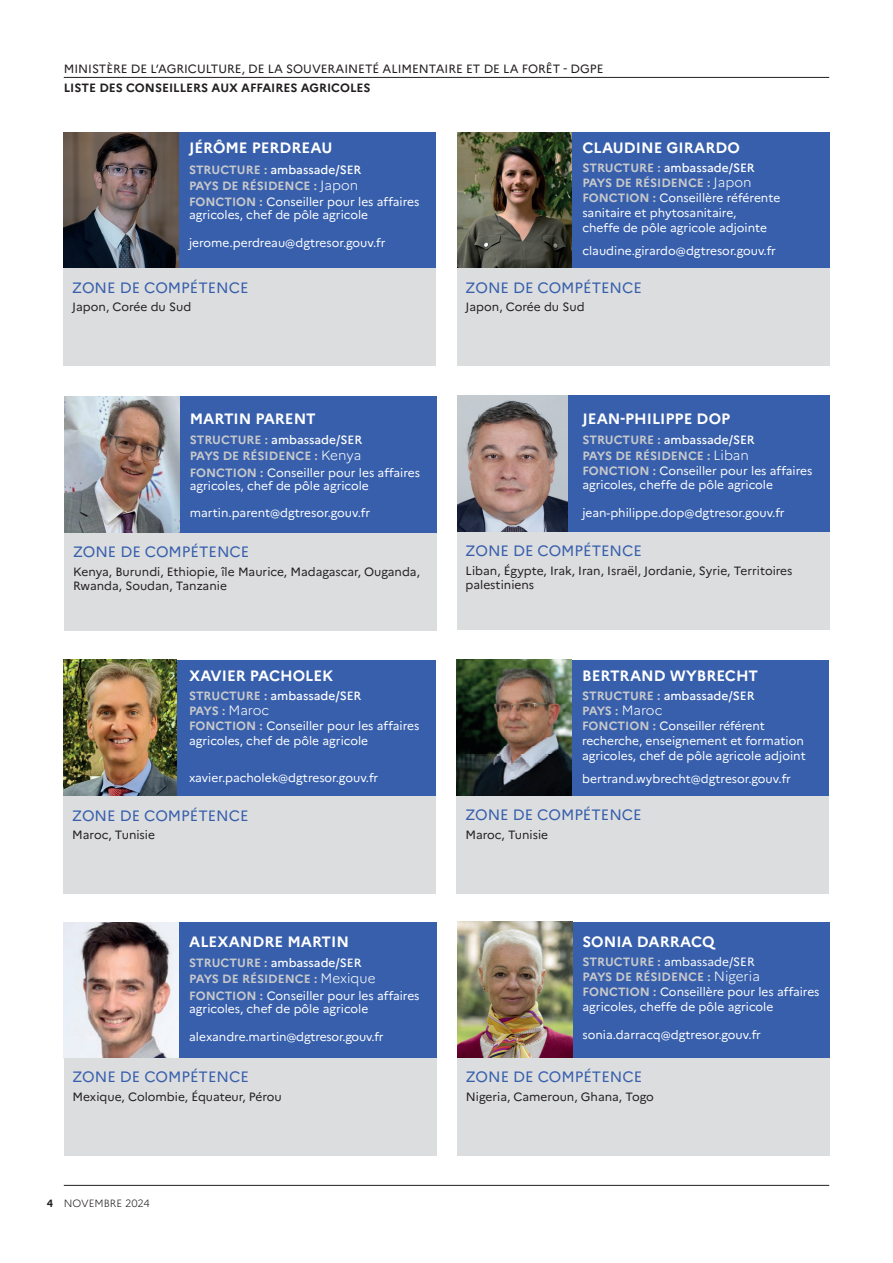
<style>
.page{position:relative;width:893px;height:1263px;background:#fff}
.page>*{position:absolute;margin:0;border:0;box-sizing:border-box;transform-origin:0 0}
.t1{font:15px "Marianne";color:#375fac}
.t2{font:700 15px "Marianne";color:#fff}
.t3{font:12px/15px "Marianne";color:#fff}
.t4{font:12px/14.4px "Marianne";color:#231f20}
.t5{font:700 12px/16.2px "Marianne";color:#c7c8ca}
.t6{font:700 12px "Marianne";color:#231f20}
.t7{font:300 10.5px "Marianne";color:#231f20}
.s1{font-weight:500;color:#fff}
.s2{font-weight:300;font-size:13.5px;color:#fff}
.s3{font-weight:400;color:#fff}
.s4{font-weight:700;color:#c7c8ca}
.s5{font-weight:500}
.s6{font-weight:300;font-size:13.5px}
.s7{font-weight:700}
</style>
<div class="page">
<hr style="left:64px;top:77px;width:765px;height:1px;background:#231f20">
<hr style="left:64px;top:1185px;width:765px;height:1px;background:#231f20">
<div style="left:65px;top:397px;width:372px;height:136px;background:#375fac"></div>
<img style="left:65px;top:397px;width:114px;height:136px">
<div style="left:65px;top:533px;width:372px;height:98px;background:#dcdddf"></div>
<div style="left:457px;top:396px;width:372px;height:136px;background:#375fac"></div>
<img style="left:457px;top:396px;width:111px;height:136px">
<div style="left:457px;top:532px;width:372px;height:98px;background:#dcdddf"></div>
<div style="left:457px;top:660px;width:372px;height:136px;background:#375fac"></div>
<img style="left:457px;top:660px;width:115px;height:136px">
<div style="left:457px;top:796px;width:372px;height:98px;background:#dcdddf"></div>
<div style="left:64px;top:660px;width:372px;height:136px;background:#375fac"></div>
<img style="left:64px;top:660px;width:113px;height:136px">
<div style="left:64px;top:796px;width:372px;height:98px;background:#dcdddf"></div>
<div style="left:457px;top:132px;width:372px;height:137px;background:#375fac"></div>
<img style="left:457px;top:132px;width:115px;height:137px">
<div style="left:457px;top:269px;width:372px;height:97px;background:#dcdddf"></div>
<div style="left:64px;top:132px;width:372px;height:137px;background:#375fac"></div>
<img style="left:64px;top:132px;width:115px;height:137px">
<div style="left:64px;top:269px;width:372px;height:97px;background:#dcdddf"></div>
<div style="left:64px;top:923px;width:372px;height:136px;background:#375fac"></div>
<img style="left:64px;top:922px;width:115px;height:136px">
<div style="left:64px;top:1058px;width:372px;height:98px;background:#dcdddf"></div>
<div style="left:457px;top:922px;width:372px;height:136px;background:#375fac"></div>
<img style="left:457px;top:922px;width:115px;height:136px">
<div style="left:457px;top:1058px;width:372px;height:98px;background:#dcdddf"></div>
<p class="t4" style="left:64px;top:60px;width:541px">MINISTÈRE DE L’AGRICULTURE, DE LA SOUVERAINETÉ ALIMENTAIRE ET DE LA FORÊT - DGPE</p>
<p class="t6" style="left:64px;top:79px;width:308px">LISTE DES CONSEILLERS AUX AFFAIRES AGRICOLES</p>
<p class="t2" style="left:189px;top:136px;width:145px">JÉRÔME PERDREAU</p>
<p class="t5" style="left:189px;top:160px;width:232px">STRUCTURE : <span class="s1">ambassade/SER<br></span>PAYS DE RÉSIDENCE : <span class="s2">Japon<br></span>FONCTION : <span class="s3">Conseiller pour les affaires</span></p>
<p class="t3" style="left:189px;top:207px;width:181px">agricoles, chef de pôle agricole</p>
<p class="t3" style="left:189px;top:235px;width:198px">jerome.perdreau@dgtresor.gouv.fr</p>
<p class="t1" style="left:72px;top:276px;width:178px">ZONE DE COMPÉTENCE</p>
<p class="t4" style="left:72px;top:299px;width:120px">Japon, Corée du Sud</p>
<p class="t2" style="left:190px;top:407px;width:128px">MARTIN PARENT</p>
<p class="t5" style="left:190px;top:431px;width:232px">STRUCTURE : <span class="s1">ambassade/SER<br></span>PAYS DE RÉSIDENCE : <span class="s2">Kenya<br></span>FONCTION : <span class="s3">Conseiller pour les affaires</span></p>
<p class="t3" style="left:190px;top:477px;width:181px">agricoles, chef de pôle agricole</p>
<p class="t3" style="left:190px;top:504px;width:182px">martin.parent@dgtresor.gouv.fr</p>
<p class="t1" style="left:73px;top:540px;width:178px">ZONE DE COMPÉTENCE</p>
<p class="t4" style="left:73px;top:563px;width:348px">Kenya, Burundi, Ethiopie, île Maurice, Madagascar, Ouganda,<br>Rwanda, Soudan, Tanzanie</p>
<p class="t2" style="left:189px;top:664px;width:146px">XAVIER PACHOLEK</p>
<p class="t3" style="left:189px;top:687px;width:232px"><span class="s4">STRUCTURE :</span> <span class="s5">ambassade/SER<br></span><span class="s4">PAYS :</span> <span class="s6">Maroc<br></span><span class="s4">FONCTION :</span> Conseiller pour les affaires agricoles, chef de pôle agricole</p>
<p class="t3" style="left:189px;top:769px;width:191px">xavier.pacholek@dgtresor.gouv.fr</p>
<p class="t1" style="left:72px;top:804px;width:178px">ZONE DE COMPÉTENCE</p>
<p class="t4" style="left:72px;top:827px;width:84px">Maroc, Tunisie</p>
<p class="t2" style="left:189px;top:930px;width:161px">ALEXANDRE MARTIN</p>
<p class="t5" style="left:189px;top:954px;width:232px">STRUCTURE : <span class="s1">ambassade/SER<br></span>PAYS DE RÉSIDENCE : <span class="s2">Mexique<br></span>FONCTION : <span class="s3">Conseiller pour les affaires</span></p>
<p class="t3" style="left:189px;top:1000px;width:181px">agricoles, chef de pôle agricole</p>
<p class="t3" style="left:189px;top:1028px;width:196px">alexandre.martin@dgtresor.gouv.fr</p>
<p class="t1" style="left:72px;top:1065px;width:178px">ZONE DE COMPÉTENCE</p>
<p class="t4" style="left:72px;top:1088px;width:211px">Mexique, Colombie, Équateur, Pérou</p>
<p class="t7" style="left:47px;top:1197px;width:105px"><span class="s7">4</span> NOVEMBRE 2024</p>
<p class="t2" style="left:582px;top:136px;width:159px">CLAUDINE GIRARDO</p>
<p class="t3" style="left:582px;top:160px;width:199px"><span class="s4">STRUCTURE :</span> <span class="s5">ambassade/SER<br></span><span class="s4">PAYS DE RÉSIDENCE :</span> <span class="s6">Japon<br></span><span class="s4">FONCTION :</span> Conseillère référente sanitaire et phytosanitaire,<br>cheffe de pôle agricole adjointe</p>
<p class="t3" style="left:582px;top:242px;width:195px">claudine.girardo@dgtresor.gouv.fr</p>
<p class="t1" style="left:466px;top:276px;width:178px">ZONE DE COMPÉTENCE</p>
<p class="t4" style="left:466px;top:299px;width:120px">Japon, Corée du Sud</p>
<p class="t2" style="left:582px;top:407px;width:149px">JEAN-PHILIPPE DOP</p>
<p class="t5" style="left:582px;top:431px;width:174px">STRUCTURE : <span class="s1">ambassade/SER<br></span>PAYS DE RÉSIDENCE : <span class="s2">Liban</span></p>
<p class="t3" style="left:582px;top:463px;width:231px;line-height:13.5px"><span class="s4">FONCTION :</span> Conseiller pour les affaires agricoles, cheffe de pôle agricole</p>
<p class="t3" style="left:582px;top:504px;width:204px">jean-philippe.dop@dgtresor.gouv.fr</p>
<p class="t1" style="left:466px;top:539px;width:178px">ZONE DE COMPÉTENCE</p>
<p class="t4" style="left:466px;top:562px;width:328px">Liban, Égypte, Irak, Iran, Israël, Jordanie, Syrie, Territoires palestiniens</p>
<p class="t2" style="left:582px;top:664px;width:178px">BERTRAND WYBRECHT</p>
<p class="t3" style="left:582px;top:687px;width:225px"><span class="s4">STRUCTURE :</span> <span class="s5">ambassade/SER<br></span><span class="s4">PAYS :</span> <span class="s6">Maroc<br></span><span class="s4">FONCTION :</span> Conseiller référent recherche, enseignement et formation agricoles, chef de pôle agricole adjoint</p>
<p class="t3" style="left:582px;top:770px;width:210px">bertrand.wybrecht@dgtresor.gouv.fr</p>
<p class="t1" style="left:465px;top:803px;width:178px">ZONE DE COMPÉTENCE</p>
<p class="t4" style="left:465px;top:827px;width:84px">Maroc, Tunisie</p>
<p class="t2" style="left:583px;top:930px;width:134px">SONIA DARRACQ</p>
<p class="t3" style="left:583px;top:953px;width:238px"><span class="s4">STRUCTURE :</span> ambassade/SER<br><span class="s4">PAYS DE RÉSIDENCE :</span> <span class="s6">Nigeria<br></span><span class="s4">FONCTION :</span> Conseillère pour les affaires agricoles, cheffe de pôle agricole</p>
<p class="t3" style="left:583px;top:1026px;width:180px">sonia.darracq@dgtresor.gouv.fr</p>
<p class="t1" style="left:466px;top:1065px;width:178px">ZONE DE COMPÉTENCE</p>
<p class="t4" style="left:466px;top:1089px;width:189px">Nigeria, Cameroun, Ghana, Togo</p>
</div>
